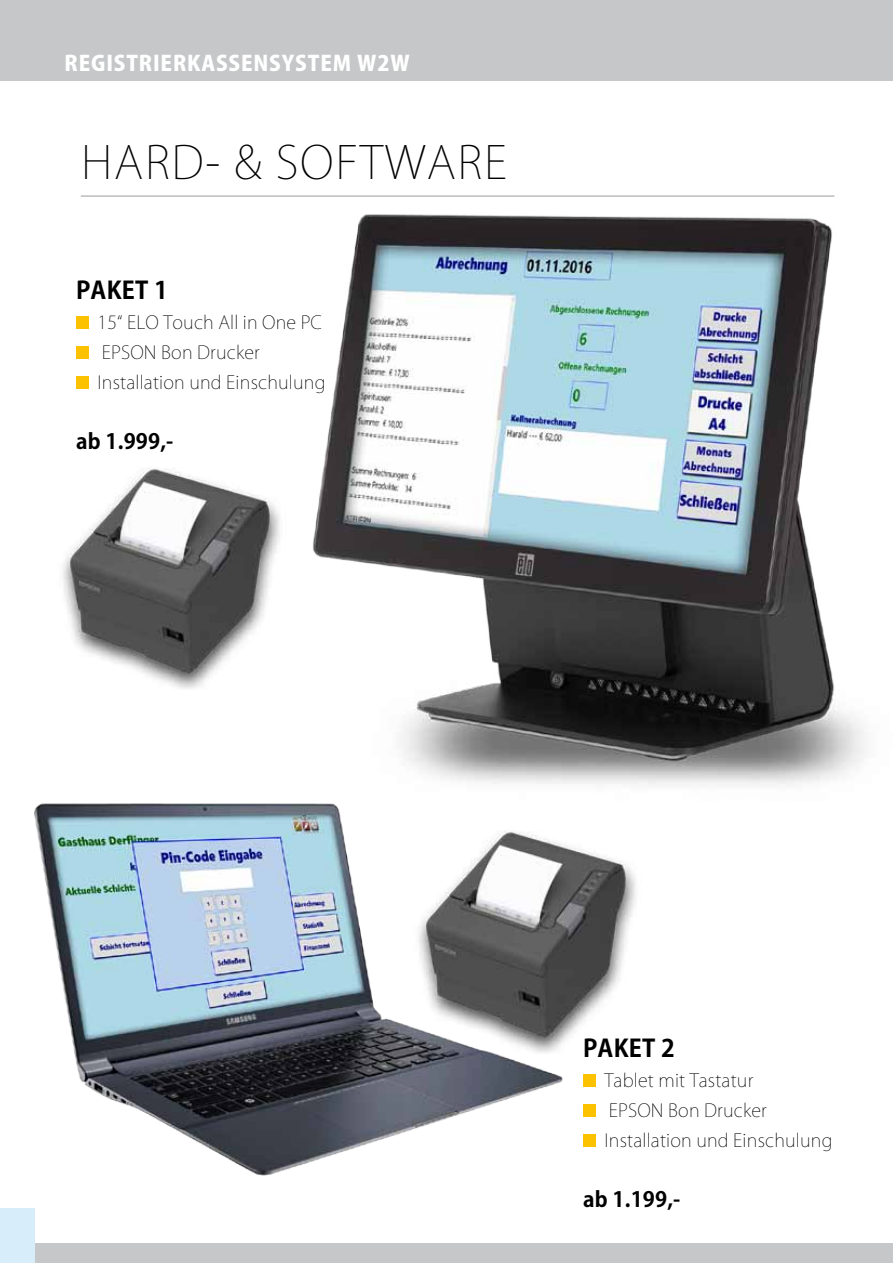
<style>
.page{position:relative;width:893px;height:1263px;background:#fff}
.page>*{position:absolute;margin:0;border:0;box-sizing:border-box;transform-origin:0 0}
.t1{font:200 45px "Koz Go Pro";letter-spacing:.04em;color:#000}
.t2{font:700 24px "Koz Go Pro";letter-spacing:.01em;color:#000}
.t3{font:800 21px "Koz Go Pro";letter-spacing:.04em;color:#fff}
.t4{font:700 21px "Koz Go Pro";letter-spacing:.01em;color:#000}
.t5{font:200 18px/30px "Koz Go Pro";letter-spacing:.01em;color:#000}
</style>
<div class="page">
<div style="left:0;top:0;width:893px;height:81px;background:#c6c7c8"></div>
<div style="left:0;top:1244px;width:893px;height:19px;background:#c6c7c8"></div>
<img style="left:250px;top:195px;width:615px;height:591px">
<div style="left:0;top:1209px;width:34px;height:54px;background:#d7eefa"></div>
<hr style="left:81px;top:196px;width:753px;height:1px;background:#9a9c9d">
<div style="left:76px;top:316px;width:13px;height:13px;background:#fcc200"></div>
<div style="left:76px;top:346px;width:13px;height:13px;background:#fcc200"></div>
<div style="left:76px;top:376px;width:13px;height:13px;background:#fcc200"></div>
<div style="left:583px;top:1074px;width:13px;height:13px;background:#fcc200"></div>
<div style="left:583px;top:1104px;width:13px;height:13px;background:#fcc200"></div>
<div style="left:583px;top:1134px;width:13px;height:13px;background:#fcc200"></div>
<img style="left:62px;top:452px;width:223px;height:238px">
<img style="left:565px;top:846px;width:71px;height:193px">
<img style="left:34px;top:803px;width:531px;height:373px">
<p class="t3" style="left:65px;top:50px;width:347px">REGISTRIERKASSENSYSTEM W2W</p>
<h1 class="t1" style="left:81px;top:133px;width:427px">Hard- &amp; Software</h1>
<h2 class="t2" style="left:76px;top:275px;width:93px">PAKET 1</h2>
<p class="t5" style="left:98px;top:307px;width:226px">15“ ELO Touch All in One PC<br>EPSON</p>
<p class="t5" style="left:98px;top:337px;width:229px;text-align:center">Bon Drucker<br>I nstallation und Einschulung</p>
<p class="t4" style="left:76px;top:428px;width:99px">ab 1.999,-</p>
<h2 class="t2" style="left:583px;top:1033px;width:93px">PAKET 2</h2>
<p class="t5" style="left:605px;top:1065px;width:150px">Tablet mit Tastatur<br>EPSON</p>
<p class="t5" style="left:605px;top:1095px;width:229px;text-align:center">Bon Drucker<br>I nstallation und Einschulung</p>
<p class="t4" style="left:583px;top:1186px;width:99px">ab 1.199,-</p>
</div>
